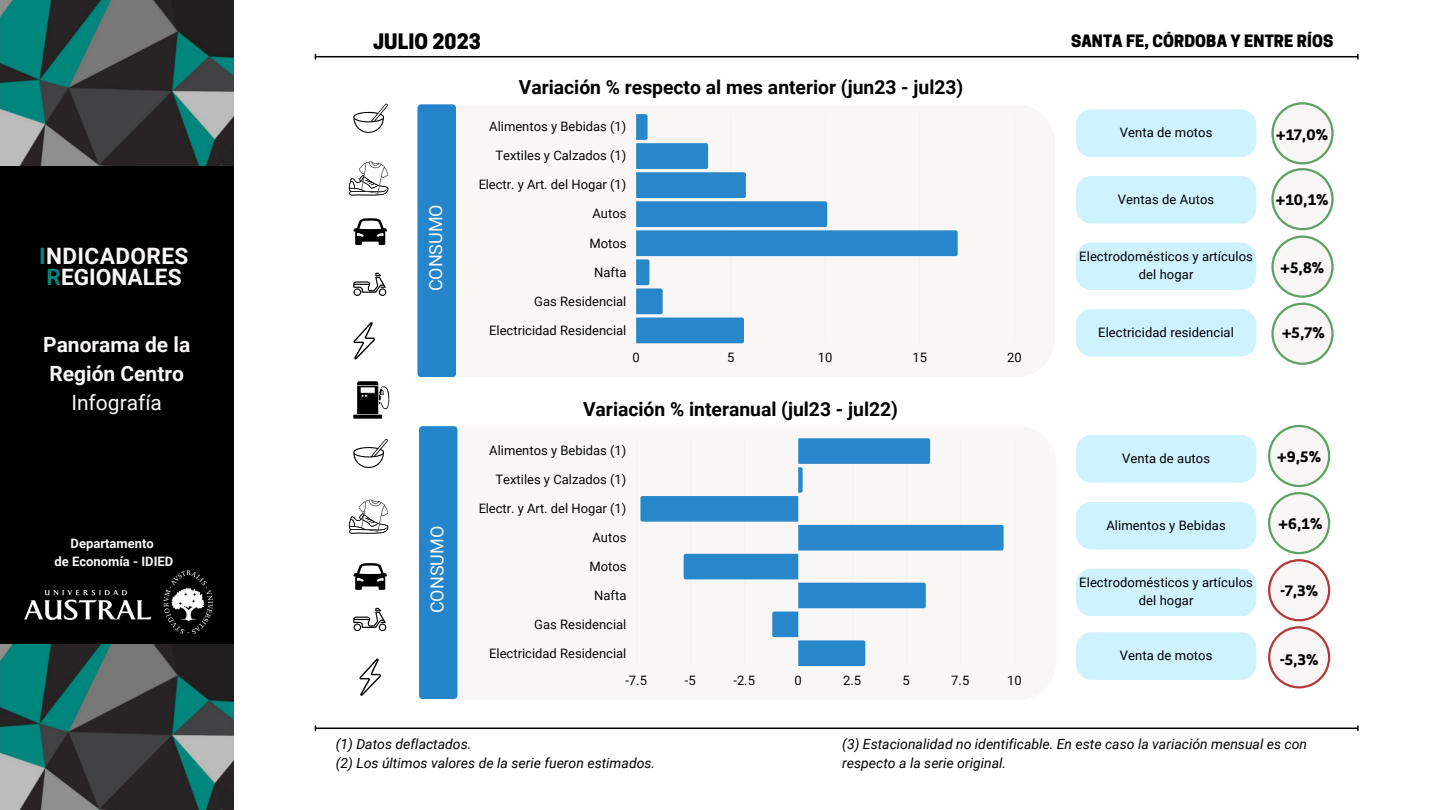
<style>
.page{position:relative;width:1440px;height:810px;background:#fff}
.page>*{position:absolute;margin:0;border:0;box-sizing:border-box;transform-origin:0 0}
.t1{font:700 22.6px "Roboto";letter-spacing:.015em;color:#f8f7f5}
.t2{font:700 21px/29.2px "Roboto";color:#f8f7f5;text-align:center}
.t3{font:21px "Roboto";color:#f8f7f5}
.t4{font:700 20.4px "Roboto";color:#f8f7f5}
.t5{font:800 20px "Cooper Hewitt";letter-spacing:.005em;color:#000}
.t6{font:700 19.3px "Roboto";color:#000}
.t7{font:18px "Roboto";color:#f8f7f5}
.t8{font:800 16px "Cooper Hewitt";letter-spacing:.005em;color:#000}
.t9{font:900 15px "Ruda";color:#000}
.t10{font:italic 14px/19.5px "Roboto";color:#000}
.t11{font:13px/18px "Roboto";color:#000;text-align:center}
.t12{font:700 13px "Roboto";color:#f8f7f5}
.s1{color:#068379}
</style>
<div class="page">
<div style="left:417px;top:104px;width:638px;height:273px;background:#f8f7f5;border-radius:38px"></div>
<svg style="left:636px;top:114px;width:322px;height:229px"></svg>
<div style="left:419px;top:426px;width:637px;height:274px;background:#f8f7f5;border-radius:38px"></div>
<svg style="left:683px;top:438px;width:319px;height:228px"></svg>
<svg style="left:928px;top:438px;width:2px;height:26px"></svg>
<svg style="left:640px;top:467px;width:163px;height:55px"></svg>
<svg style="left:1002px;top:525px;width:2px;height:26px"></svg>
<div style="left:684px;top:554px;width:114px;height:25px;background:#2887cb"></div>
<svg style="left:924px;top:583px;width:2px;height:25px"></svg>
<svg style="left:772px;top:612px;width:26px;height:25px"></svg>
<svg style="left:863px;top:640px;width:2px;height:26px"></svg>
<div style="left:1076px;top:109px;width:180px;height:48px;background:#cff2ff;border-radius:16px"></div>
<div style="left:1076px;top:176px;width:180px;height:48px;background:#cff2ff;border-radius:16px"></div>
<div style="left:1076px;top:242px;width:180px;height:48px;background:#cff2ff;border-radius:16px"></div>
<div style="left:1076px;top:309px;width:180px;height:48px;background:#cff2ff;border-radius:16px"></div>
<svg style="left:1271px;top:102px;width:63px;height:128px"></svg>
<svg style="left:1271px;top:236px;width:63px;height:129px"></svg>
<div style="left:1076px;top:435px;width:180px;height:48px;background:#cff2ff;border-radius:16px"></div>
<div style="left:1076px;top:569px;width:180px;height:47px;background:#cff2ff;border-radius:16px"></div>
<div style="left:1076px;top:632px;width:180px;height:48px;background:#cff2ff;border-radius:16px"></div>
<svg style="left:1268px;top:425px;width:62px;height:263px"></svg>
<svg style="left:353px;top:104px;width:35px;height:29px"></svg>
<svg style="left:353px;top:218px;width:34px;height:27px"></svg>
<svg style="left:353px;top:415px;width:29px;height:4px"></svg>
<svg style="left:357px;top:381px;width:32px;height:33px"></svg>
<svg style="left:353px;top:322px;width:22px;height:37px"></svg>
<svg style="left:353px;top:273px;width:33px;height:23px"></svg>
<svg style="left:349px;top:161px;width:40px;height:34px"></svg>
<div style="left:417px;top:104px;width:39px;height:273px;background:#2485cb"></div>
<div style="left:419px;top:426px;width:38px;height:273px;background:#2485cb"></div>
<svg style="left:353px;top:439px;width:35px;height:29px"></svg>
<svg style="left:353px;top:563px;width:34px;height:27px"></svg>
<svg style="left:359px;top:658px;width:22px;height:38px"></svg>
<svg style="left:353px;top:608px;width:33px;height:23px"></svg>
<svg style="left:349px;top:499px;width:40px;height:35px"></svg>
<div style="left:0;top:0;width:234px;height:810px;background:#000"></div>
<img style="left:24px;top:570px;width:189px;height:64px">
<img style="left:0;top:0;width:233px;height:166px">
<img style="left:0;top:644px;width:233px;height:166px">
<hr style="left:316px;top:728px;width:1042px;height:1px;background:#000">
<hr style="left:316px;top:56px;width:1042px;height:1px;background:#000">
<div style="left:1076px;top:502px;width:180px;height:48px;background:#cff2ff;border-radius:16px"></div>
<p class="t1" style="left:39px;top:243px;width:151px"><span class="s1">I</span>NDICADORES</p>
<p class="t1" style="left:47px;top:264px;width:136px"><span class="s1">R</span>EGIONALES</p>
<p class="t2" style="left:43px;top:330px;width:149px">Panorama de la<br>Región Centro</p>
<p class="t3" style="left:71px;top:391px;width:92px">Infografía</p>
<p class="t12" style="left:71px;top:536px;width:85px">Departamento</p>
<p class="t12" style="left:54px;top:554px;width:120px">de Economía - IDIED</p>
<p class="t5" style="left:373px;top:34px;width:109px">JULIO 2023</p>
<p class="t8" style="left:1071px;top:35px;width:264px">SANTA FE, CÓRDOBA Y ENTRE RÍOS</p>
<p class="t4" style="left:428px;top:303px;width:130px;rotate:-90deg">PRODUCCIÓN</p>
<p class="t7" style="left:425px;top:291px;width:89px;rotate:-90deg">CONSUMO</p>
<p class="t4" style="left:428px;top:625px;width:130px;rotate:-90deg">PRODUCCIÓN</p>
<p class="t7" style="left:427px;top:613px;width:89px;rotate:-90deg">CONSUMO</p>
<p class="t6" style="left:519px;top:77px;width:446px">Variación % respecto al mes anterior (jun23 - jul23)</p>
<p class="t11" style="left:489px;top:118px;width:139px">Alimentos y Bebidas (1)</p>
<p class="t11" style="left:496px;top:147px;width:132px">Textiles y Calzados (1)</p>
<p class="t11" style="left:478px;top:176px;width:150px">Electr. y Art. del Hogar (1)</p>
<p class="t11" style="left:592px;top:205px;width:35px">Autos</p>
<p class="t11" style="left:589px;top:234px;width:39px">Motos</p>
<p class="t11" style="left:594px;top:263px;width:34px">Nafta</p>
<p class="t11" style="left:534px;top:292px;width:94px">Gas Residencial</p>
<p class="t11" style="left:489px;top:321px;width:139px">Electricidad Residencial</p>
<p class="t11" style="left:633px;top:348px;width:9px">0</p>
<p class="t11" style="left:727px;top:348px;width:9px">5</p>
<p class="t11" style="left:818px;top:348px;width:16px">10</p>
<p class="t11" style="left:913px;top:348px;width:16px">15</p>
<p class="t11" style="left:1007px;top:348px;width:16px">20</p>
<p class="t6" style="left:583px;top:398px;width:317px">Variación % interanual (jul23 - jul22)</p>
<p class="t11" style="left:489px;top:442px;width:139px">Alimentos y Bebidas (1)</p>
<p class="t11" style="left:496px;top:471px;width:132px">Textiles y Calzados (1)</p>
<p class="t11" style="left:478px;top:500px;width:150px">Electr. y Art. del Hogar (1)</p>
<p class="t11" style="left:592px;top:529px;width:35px">Autos</p>
<p class="t11" style="left:589px;top:557px;width:39px">Motos</p>
<p class="t11" style="left:594px;top:586px;width:34px">Nafta</p>
<p class="t11" style="left:534px;top:615px;width:94px">Gas Residencial</p>
<p class="t11" style="left:489px;top:644px;width:139px">Electricidad Residencial</p>
<p class="t11" style="left:625px;top:671px;width:23px">-7.5</p>
<p class="t11" style="left:685px;top:671px;width:12px">-5</p>
<p class="t11" style="left:733px;top:671px;width:23px">-2.5</p>
<p class="t11" style="left:795px;top:671px;width:9px">0</p>
<p class="t11" style="left:843px;top:671px;width:20px">2.5</p>
<p class="t11" style="left:903px;top:671px;width:9px">5</p>
<p class="t11" style="left:951px;top:671px;width:20px">7.5</p>
<p class="t11" style="left:1007px;top:671px;width:16px">10</p>
<p class="t11" style="left:1120px;top:124px;width:94px">Venta de motos</p>
<p class="t9" style="left:1276px;top:126px;width:53px">+17,0%</p>
<p class="t11" style="left:1118px;top:190px;width:98px">Ventas de Autos</p>
<p class="t9" style="left:1276px;top:192px;width:54px">+10,1%</p>
<p class="t11" style="left:1079px;top:248px;width:175px">Electrodomésticos y artículos del hogar</p>
<p class="t9" style="left:1280px;top:259px;width:45px">+5,8%</p>
<p class="t11" style="left:1098px;top:323px;width:137px">Electricidad residencial</p>
<p class="t9" style="left:1282px;top:324px;width:44px">+5,7%</p>
<p class="t11" style="left:1122px;top:449px;width:90px">Venta de autos</p>
<p class="t9" style="left:1277px;top:448px;width:45px">+9,5%</p>
<p class="t11" style="left:1106px;top:516px;width:121px">Alimentos y Bebidas</p>
<p class="t9" style="left:1278px;top:515px;width:45px">+6,1%</p>
<p class="t11" style="left:1079px;top:574px;width:175px">Electrodomésticos y artículos del hogar</p>
<p class="t9" style="left:1280px;top:582px;width:39px">-7,3%</p>
<p class="t11" style="left:1120px;top:646px;width:94px">Venta de motos</p>
<p class="t9" style="left:1280px;top:651px;width:40px">-5,3%</p>
<p class="t10" style="left:336px;top:734px;width:137px">(1) Datos deflactados.</p>
<p class="t10" style="left:336px;top:754px;width:321px">(2) Los últimos valores de la serie fueron estimados.</p>
<p class="t10" style="left:842px;top:734px;width:466px">(3) Estacionalidad no identificable. En este caso la variación mensual es con respecto a la serie original.</p>
</div>
